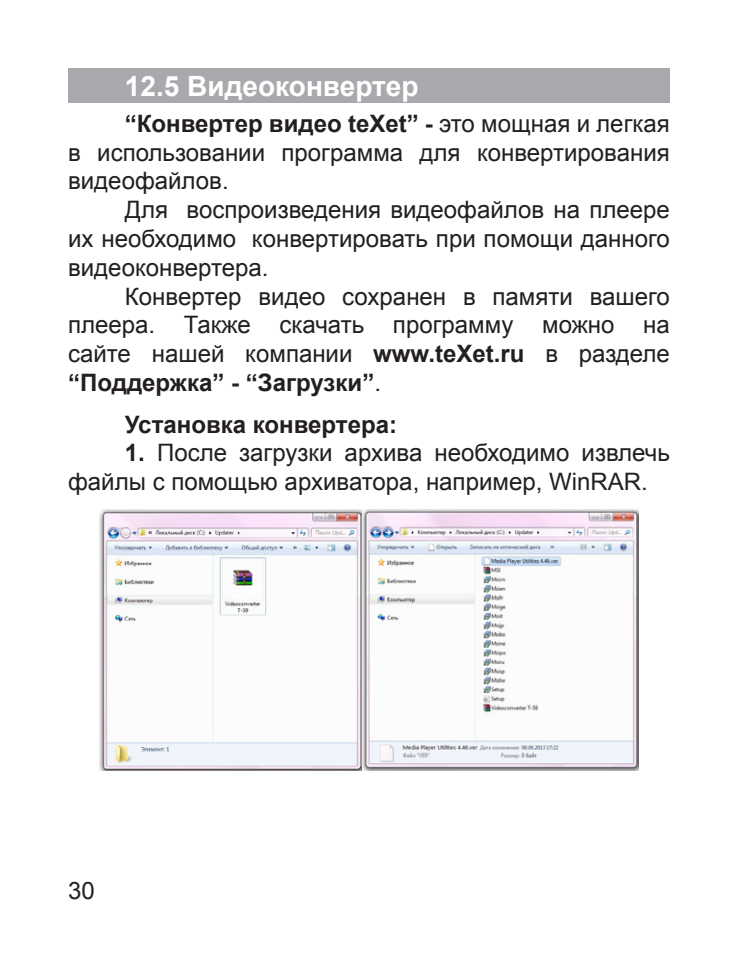
<style>
.page{position:relative;width:738px;height:964px;background:#fff}
.page>*{position:absolute;margin:0;border:0;box-sizing:border-box;transform-origin:0 0}
.t1{font:700 28px "Arial";color:#fff}
.t2{font:24px/28.8px "Arial";color:#231f20;text-align:justify}
.t3{font:700 24px "Arial";color:#231f20}
.s1{font-weight:700}
</style>
<div class="page">
<div style="left:68px;top:69px;width:601px;height:34px;background:#a8a9ad"></div>
<img style="left:99px;top:509px;width:539px;height:261px">
<p class="t1" style="left:125px;top:68px;width:295px">12.5 Видеоконвертер</p>
<p class="t2" style="left:68px;top:109px;width:602px;text-indent:57px"><span class="s1">“Конвертер видео teXet” -</span> это мощная и легкая в использовании программа для конвертирования видеофайлов.</p>
<p class="t2" style="left:68px;top:196px;width:602px;text-indent:57px">Для воспроизведения видеофайлов на плеере их необходимо конвертировать при помощи данного видеоконвертера.</p>
<p class="t2" style="left:68px;top:282px;width:602px;text-indent:57px">Конвертер видео сохранен в памяти вашего плеера. Также скачать программу можно на сайте нашей компании <span class="s1">www.teXet.ru</span> в разделе <span class="s1">“Поддержка” - “Загрузки”</span>.</p>
<p class="t3" style="left:125px;top:408px;width:273px">Установка конвертера:</p>
<p class="t2" style="left:68px;top:439px;width:602px;text-indent:57px"><span class="s1">1.</span> После загрузки архива необходимо извлечь файлы с помощью архиватора, например, WinRAR.</p>
<p class="t2" style="left:68px;top:876px;width:28px">30</p>
</div>
